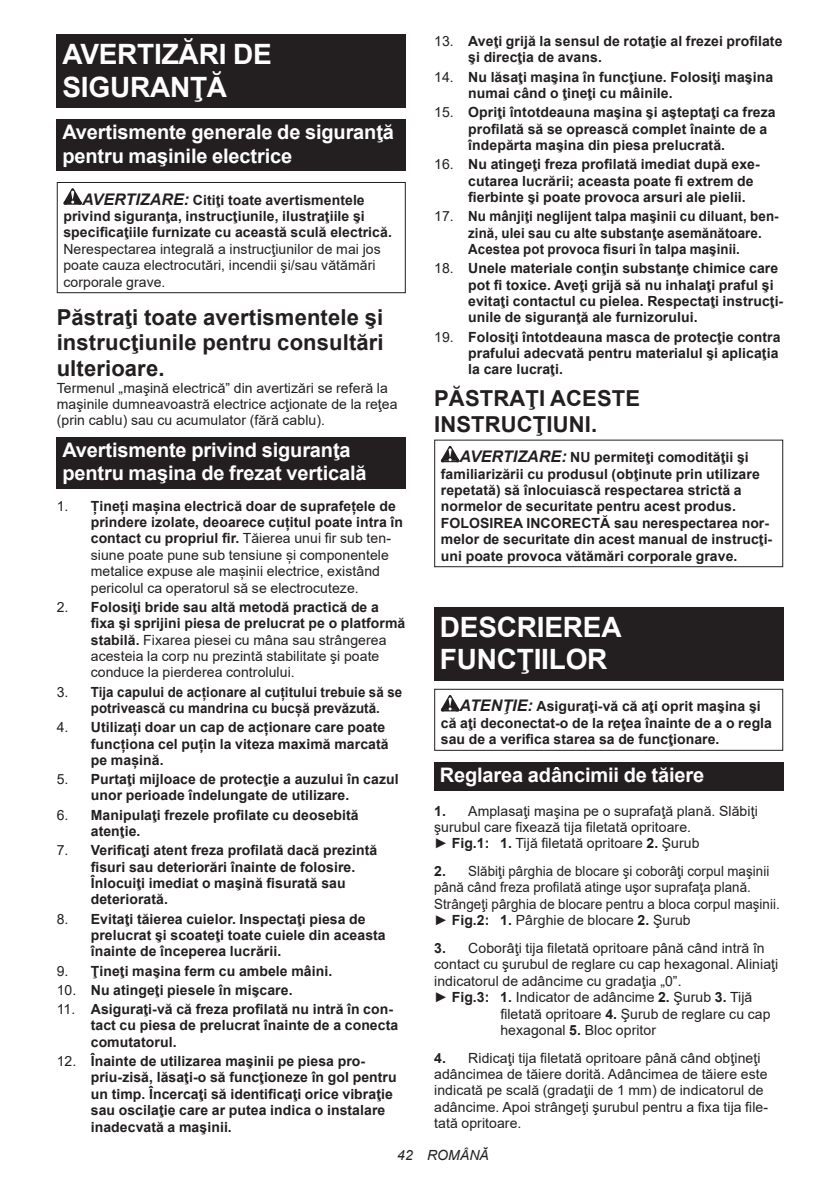
<style>
.page{position:relative;width:840px;height:1191px;background:#fff}
.page>*{position:absolute;margin:0;border:0;box-sizing:border-box;transform-origin:0 0}
.t1{font:700 28px/32.8px "Arial";letter-spacing:-.01em;color:#fff}
.t2{font:700 22px/25.8px "Arial";letter-spacing:.005em;color:#231f20;text-align:justify}
.t3{font:700 20px/23.4px "Arial";letter-spacing:-.01em;color:#fff}
.t4{font:700 14px/16.4px "Arial";letter-spacing:.005em;color:#231f20}
.t5{font:14px/16.4px "Arial";letter-spacing:.005em;color:#231f20}
.t6{font:700 14px/16.4px "Arial";letter-spacing:.005em;color:#231f20;scale:.95 1}
.t7{font:14px/16.4px "Arial";letter-spacing:.005em;color:#231f20;scale:.95 1}
.t8{font:italic 14px "Arial";letter-spacing:.005em;color:#231f20}
.s1{font-style:italic;font-size:16px}
.s2{font-weight:700}
.s3{font-weight:400}
</style>
<div class="page">
<div style="left:57px;top:34px;width:348px;height:74px;background:#231f20"></div>
<div style="left:57px;top:119px;width:348px;height:52px;background:#231f20"></div>
<svg style="left:63px;top:188px;width:19px;height:17px"></svg>
<div style="left:57px;top:182px;width:348px;height:111px;border:1px solid #231f20"></div>
<div style="left:57px;top:436px;width:348px;height:52px;background:#231f20"></div>
<svg style="left:440px;top:446px;width:19px;height:16px"></svg>
<div style="left:434px;top:439px;width:348px;height:128px;border:1px solid #231f20"></div>
<div style="left:434px;top:607px;width:348px;height:73px;background:#231f20"></div>
<svg style="left:440px;top:695px;width:19px;height:16px"></svg>
<div style="left:434px;top:689px;width:348px;height:62px;border:1px solid #231f20"></div>
<div style="left:434px;top:762px;width:348px;height:28px;background:#231f20"></div>
<h1 class="t1" style="left:62px;top:38px;width:211px">AVERTIZĂRI DE<br>SIGURANŢĂ</h1>
<h3 class="t3" style="left:62px;top:121px;width:333px">Avertismente generale de siguranţă pentru maşinile electrice</h3>
<p class="t4" style="left:63px;top:192px;width:330px;text-indent:19px"><span class="s1">AVERTIZARE:</span> Citiţi toate avertismentele privind siguranţa, instrucţiunile, ilustraţiile şi specificaţiile furnizate cu această sculă electrică.</p>
<p class="t5" style="left:63px;top:240px;width:318px">Nerespectarea integrală a instrucţiunilor de mai jos poate cauza electrocutări, incendii şi/sau vătămări corporale grave.</p>
<h2 class="t2" style="left:57px;top:304px;width:328px">Păstraţi toate avertismentele şi instrucţiunile pentru consultări ulterioare.</h2>
<p class="t5" style="left:57px;top:379px;width:342px">Termenul „maşină electrică” din avertizări se referă la maşinile dumneavoastră electrice acţionate de la reţea (prin cablu) sau cu acumulator (fără cablu).</p>
<h3 class="t3" style="left:62px;top:438px;width:305px">Avertismente privind siguranţa pentru maşina de frezat verticală</h3>
<p class="t5" style="left:91px;top:499px;width:313px;text-indent:-34px">1. <span class="s2">Țineți mașina electrică doar de suprafețele de prindere izolate, deoarece cuțitul poate intra în contact cu propriul fir.</span> Tăierea unui fir sub ten&shy;siune poate pune sub tensiune și componentele metalice expuse ale mașinii electrice, existând pericolul ca operatorul să se electrocuteze.</p>
<p class="t5" style="left:91px;top:600px;width:316px;text-indent:-34px">2. <span class="s2">Folosiţi bride sau altă metodă practică de a fixa şi sprijini piesa de prelucrat pe o platformă stabilă.</span> Fixarea piesei cu mâna sau strângerea acesteia la corp nu prezintă stabilitate şi poate conduce la pierderea controlului.</p>
<p class="t6" style="left:91px;top:683px;width:329px;text-indent:-34px"><span class="s3">3.</span> Tija capului de acționare al cuțitului trebuie să se potrivească cu mandrina cu bucșă prevăzută.</p>
<p class="t4" style="left:91px;top:719px;width:299px;text-indent:-34px"><span class="s3">4.</span> Utilizați doar un cap de acționare care poate funcționa cel puțin la viteza maximă marcată pe mașină.</p>
<p class="t4" style="left:91px;top:771px;width:309px;text-indent:-34px"><span class="s3">5.</span> Purtaţi mijloace de protecţie a auzului în cazul unor perioade îndelungate de utilizare.</p>
<p class="t4" style="left:91px;top:806px;width:269px;text-indent:-34px"><span class="s3">6.</span> Manipulaţi frezele profilate cu deosebită atenţie.</p>
<p class="t4" style="left:91px;top:842px;width:288px;text-indent:-34px"><span class="s3">7.</span> Verificaţi atent freza profilată dacă prezintă fisuri sau deteriorări înainte de folosire.<br>Înlocuiţi imediat o maşină fisurată sau deteriorată.</p>
<p class="t4" style="left:91px;top:910px;width:296px;text-indent:-34px"><span class="s3">8.</span> Evitaţi tăierea cuielor. Inspectaţi piesa de prelucrat şi scoateţi toate cuiele din aceasta înainte de începerea lucrării.</p>
<p class="t4" style="left:57px;top:962px;width:277px"><span class="s3">9.</span> Ţineţi maşina ferm cu ambele mâini.</p>
<p class="t4" style="left:57px;top:982px;width:237px"><span class="s3">10.</span> Nu atingeţi piesele în mişcare.</p>
<p class="t4" style="left:91px;top:1001px;width:309px;text-indent:-34px"><span class="s3">11.</span> Asiguraţi-vă că freza profilată nu intră în con&shy;tact cu piesa de prelucrat înainte de a conecta comutatorul.</p>
<p class="t4" style="left:91px;top:1053px;width:307px;text-indent:-34px"><span class="s3">12.</span> Înainte de utilizarea maşinii pe piesa pro&shy;priu-zisă, lăsaţi-o să funcţioneze în gol pentru un timp. Încercaţi să identificaţi orice vibraţie sau oscilaţie care ar putea indica o instalare inadecvată a maşinii.</p>
<p class="t4" style="left:468px;top:33px;width:315px;text-indent:-34px"><span class="s3">13.</span> Aveţi grijă la sensul de rotaţie al frezei profilate şi direcţia de avans.</p>
<p class="t4" style="left:468px;top:69px;width:306px;text-indent:-34px"><span class="s3">14.</span> Nu lăsaţi maşina în funcţiune. Folosiţi maşina numai când o ţineţi cu mâinile.</p>
<p class="t4" style="left:468px;top:104px;width:309px;text-indent:-34px"><span class="s3">15.</span> Opriţi întotdeauna maşina şi aşteptaţi ca freza profilată să se oprească complet înainte de a îndepărta maşina din piesa prelucrată.</p>
<p class="t4" style="left:468px;top:156px;width:293px;text-indent:-34px"><span class="s3">16.</span> Nu atingeţi freza profilată imediat după exe&shy;cutarea lucrării; aceasta poate fi extrem de fierbinte şi poate provoca arsuri ale pielii.</p>
<p class="t6" style="left:468px;top:208px;width:328px;text-indent:-34px"><span class="s3">17.</span> Nu mânjiţi neglijent talpa maşinii cu diluant, ben&shy;zină, ulei sau cu alte substanţe asemănătoare.<br>Acestea pot provoca fisuri în talpa maşinii.</p>
<p class="t4" style="left:468px;top:260px;width:316px;text-indent:-34px"><span class="s3">18.</span> Unele materiale conţin substanţe chimice care pot fi toxice. Aveţi grijă să nu inhalaţi praful şi evitaţi contactul cu pielea. Respectaţi instrucţi&shy;unile de siguranţă ale furnizorului.</p>
<p class="t4" style="left:468px;top:329px;width:314px;text-indent:-34px"><span class="s3">19.</span> Folosiţi întotdeauna masca de protecţie contra prafului adecvată pentru materialul şi aplicaţia la care lucraţi.</p>
<h2 class="t2" style="left:434px;top:385px;width:207px">PĂSTRAŢI ACESTE<br>INSTRUCŢIUNI.</h2>
<p class="t4" style="left:440px;top:449px;width:332px;text-indent:19px"><span class="s1">AVERTIZARE:</span> NU permiteţi comodităţii şi familiarizării cu produsul (obţinute prin utilizare repetată) să înlocuiască respectarea strictă a normelor de securitate pentru acest produs.<br>FOLOSIREA INCORECTĂ sau nerespectarea nor&shy;melor de securitate din acest manual de instrucţi&shy;uni poate provoca vătămări corporale grave.</p>
<h1 class="t1" style="left:439px;top:613px;width:183px">DESCRIEREA<br>FUNCŢIILOR</h1>
<p class="t4" style="left:440px;top:698px;width:332px;text-indent:19px"><span class="s1">ATENŢIE:</span> Asiguraţi-vă că aţi oprit maşina şi că aţi deconectat-o de la reţea înainte de a o regla sau de a verifica starea sa de funcţionare.</p>
<h3 class="t3" style="left:439px;top:763px;width:266px">Reglarea adâncimii de tăiere</h3>
<p class="t5" style="left:434px;top:802px;width:325px"><span class="s2">1.</span> Amplasaţi maşina pe o suprafaţă plană. Slăbiţi şurubul care fixează tija filetată opritoare.<br>► <span class="s2">Fig.1: 1.</span> Tijă filetată opritoare <span class="s2">2.</span> Şurub</p>
<p class="t7" style="left:434px;top:863px;width:365px"><span class="s2">2.</span> Slăbiţi pârghia de blocare şi coborâţi corpul maşinii până când freza profilată atinge uşor suprafaţa plană.<br>Strângeţi pârghia de blocare pentru a bloca corpul maşinii. ► <span class="s2">Fig.2: 1.</span> Pârghie de blocare <span class="s2">2.</span> Şurub</p>
<p class="t5" style="left:434px;top:939px;width:332px"><span class="s2">3.</span> Coborâţi tija filetată opritoare până când intră în</p>
<p class="t5" style="left:434px;top:956px;width:345px">contact cu şurubul de reglare cu cap hexagonal. Aliniaţi</p>
<p class="t5" style="left:434px;top:972px;width:249px">indicatorul de adâncime cu gradaţia „0”.</p>
<p class="t5" style="left:434px;top:989px;width:319px">► <span class="s2">Fig.3: 1.</span> Indicator de adâncime <span class="s2">2.</span> Şurub <span class="s2">3.</span> Tijă</p>
<p class="t5" style="left:500px;top:1005px;width:271px">filetată opritoare <span class="s2">4.</span> Şurub de reglare cu cap</p>
<p class="t5" style="left:500px;top:1021px;width:157px">hexagonal <span class="s2">5.</span> Bloc opritor</p>
<p class="t5" style="left:434px;top:1049px;width:335px"><span class="s2">4.</span> Ridicaţi tija filetată opritoare până când obţineţi adâncimea de tăiere dorită. Adâncimea de tăiere este indicată pe scală (gradaţii de 1 mm) de indicatorul de adâncime. Apoi strângeţi şurubul pentru a fixa tija file&shy;tată opritoare.</p>
<p class="t8" style="left:397px;top:1147px;width:93px">42 ROMÂNĂ</p>
</div>
